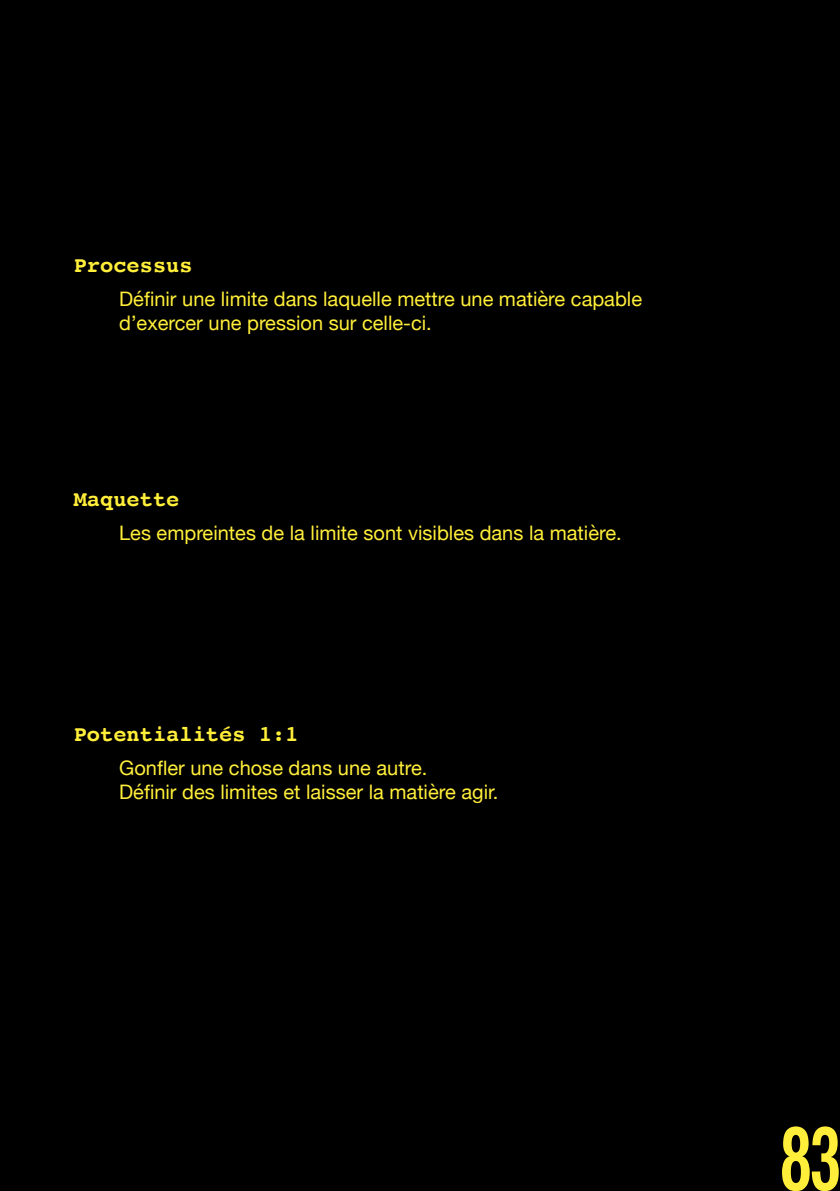
<style>
.page{position:relative;width:840px;height:1191px;background:#fff}
.page>*{position:absolute;margin:0;border:0;box-sizing:border-box;transform-origin:0 0}
.t1{font:700 condensed 90px "Helvetica Neue";color:#ffef3a;scale:.68 1}
.t2{font:700 22px "Courier";color:#ffef3a}
.t3{font:20px/24px "Helvetica Neue";color:#ffef3a}
</style>
<div class="page">
<div style="left:0;top:0;width:839px;height:1191px;background:#000"></div>
<p class="t2" style="left:74px;top:247px;width:120px">Processus</p>
<p class="t3" style="left:119px;top:288px;width:524px">Définir une limite dans laquelle mettre une matière capable d’exercer une pression sur celle-ci.</p>
<p class="t2" style="left:74px;top:482px;width:107px">Maquette</p>
<p class="t3" style="left:119px;top:522px;width:503px">Les empreintes de la limite sont visibles dans la matière.</p>
<p class="t2" style="left:74px;top:716px;width:226px">Potentialités 1:1</p>
<p class="t3" style="left:119px;top:756px;width:309px">Gonfler une chose dans une autre.</p>
<p class="t3" style="left:119px;top:780px;width:380px">Définir des limites et laisser la matière agir.</p>
<h1 class="t1" style="left:780px;top:1083px;width:88px">83</h1>
</div>
